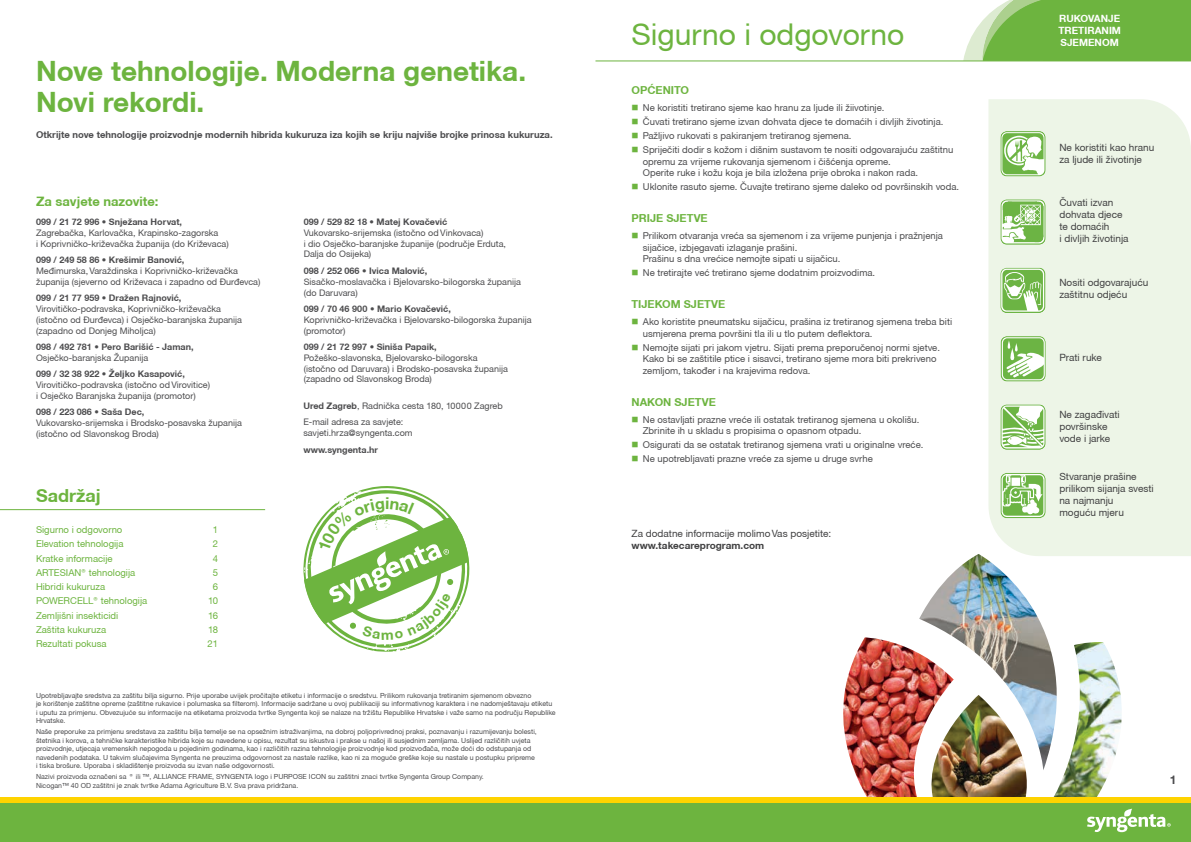
<style>
.page{position:relative;width:1191px;height:842px;background:#fff}
.page>*{position:absolute;margin:0;border:0;box-sizing:border-box;transform-origin:0 0}
.t1{font:30px "Helvetica Neue CE";color:#6db43f}
.t2{font:700 28px/31px "Helvetica Neue CE";color:#6db43f}
.t3{font:700 18px "Helvetica Neue CE";color:#6db43f}
.t4{font:700 13px "Helvetica Neue CE";color:#6db43f}
.t5{font:700 12px "Helvetica Neue CE";color:#4d4d4f}
.t6{font:700 11px "Helvetica Neue CE";color:#6db43f}
.t7{font:10px/12px "Helvetica Neue CE";color:#414142}
.t8{font:700 10px/12px "Helvetica Neue CE";color:#fff;text-align:justify}
.t9{font:700 10px "Helvetica Neue CE";color:#414142}
.t10{font:9.5px/11.4px "Helvetica Neue CE";color:#4d4d4f}
.t11{font:9.5px "Helvetica Neue CE";color:#6db43f}
.t12{font:700 9.5px "Helvetica Neue CE";color:#4d4d4f}
.t13{font:9px/10.8px "Helvetica Neue CE";color:#4d4d4f}
.t14{font:700 9px "Helvetica Neue CE";color:#4d4d4f}
.t15{font:7px/8.4px "Helvetica Neue CE";color:#4d4d4f}
.s1{font-weight:700}
</style>
<div class="page">
<hr style="left:0;top:509px;width:265px;height:1px;background:#6db43f">
<img style="left:919px;top:554px;width:130px;height:216px">
<img style="left:843px;top:637px;width:110px;height:160px">
<img style="left:930px;top:695px;width:97px;height:102px">
<img style="left:1045px;top:642px;width:77px;height:155px">
<div style="left:988px;top:99px;width:203px;height:457px;background:#edf5e7"></div>
<svg style="left:1000px;top:131px;width:45px;height:45px"></svg>
<svg style="left:1000px;top:336px;width:45px;height:46px"></svg>
<svg style="left:1000px;top:199px;width:45px;height:46px"></svg>
<svg style="left:1000px;top:404px;width:45px;height:46px"></svg>
<svg style="left:1000px;top:268px;width:45px;height:45px"></svg>
<svg style="left:1000px;top:473px;width:45px;height:45px"></svg>
<div style="left:0;top:802px;width:1191px;height:40px;background:#6db43f"></div>
<div style="left:0;top:797px;width:1191px;height:5px;background:#ffd300"></div>
<svg style="left:1087px;top:809px;width:83px;height:23px"></svg>
<svg style="left:963px;top:0;width:228px;height:60px;background:#80bd58"></svg>
<hr style="left:595px;top:60px;width:596px;height:1px;background:#6db43f">
<svg style="left:303px;top:486px;width:167px;height:166px"></svg>
<h2 class="t2" style="left:36px;top:56px;width:491px">Nove tehnologije. Moderna genetika.<br>Novi rekordi.</h2>
<h3 class="t12" style="left:36px;top:128px;width:518px">Otkrijte nove tehnologije proizvodnje modernih hibrida kukuruza iza kojih se kriju najviše brojke prinosa kukuruza.</h3>
<h3 class="t4" style="left:36px;top:193px;width:124px">Za savjete nazovite:</h3>
<p class="t14" style="left:36px;top:216px;width:147px">099 / 21 72 996 • Snježana Horvat,</p>
<p class="t13" style="left:36px;top:227px;width:194px">Zagrebačka, Karlovačka, Krapinsko-zagorska<br>i Koprivničko-križevačka županija (do Križevaca)</p>
<p class="t14" style="left:36px;top:254px;width:150px">099 / 249 58 86 • Krešimir Banović,</p>
<p class="t13" style="left:36px;top:265px;width:226px">Međimurska, Varaždinska i Koprivničko-križevačka županija (sjeverno od Križevaca i zapadno od Đurđevca)</p>
<p class="t14" style="left:36px;top:292px;width:147px">099 / 21 77 959 • Dražen Rajnović,</p>
<p class="t13" style="left:36px;top:303px;width:208px">Virovitičko-podravska, Koprivničko-križevačka (istočno od Đurđevca) i Osječko-baranjska županija (zapadno od Donjeg Miholjca)</p>
<p class="t14" style="left:36px;top:341px;width:159px">098 / 492 781 • Pero Barišić - Jaman,</p>
<p class="t13" style="left:36px;top:352px;width:114px">Osječko-baranjska Županija</p>
<p class="t14" style="left:36px;top:369px;width:150px">099 / 32 38 922 • Željko Kasapović,</p>
<p class="t13" style="left:36px;top:380px;width:176px">Virovitičko-podravska (istočno od Virovitice) i Osječko Baranjska županija (promotor)</p>
<p class="t14" style="left:36px;top:407px;width:110px">098 / 223 086 • Saša Dec,</p>
<p class="t13" style="left:36px;top:418px;width:207px">Vukovarsko-srijemska i Brodsko-posavska županija (istočno od Slavonskog Broda)</p>
<h3 class="t3" style="left:36px;top:484px;width:66px">Sadržaj</h3>
<h3 class="t11" style="left:36px;top:524px;width:88px">Sigurno i odgovorno</h3>
<h3 class="t11" style="left:213px;top:524px;width:7px">1</h3>
<h3 class="t11" style="left:36px;top:538px;width:89px">Elevation tehnologija</h3>
<h3 class="t11" style="left:213px;top:538px;width:7px">2</h3>
<h3 class="t11" style="left:36px;top:553px;width:78px">Kratke informacije</h3>
<h3 class="t11" style="left:213px;top:553px;width:7px">4</h3>
<h3 class="t11" style="left:36px;top:567px;width:101px">ARTESIAN® tehnologija</h3>
<h3 class="t11" style="left:213px;top:567px;width:7px">5</h3>
<h3 class="t11" style="left:36px;top:581px;width:71px">Hibridi kukuruza</h3>
<h3 class="t11" style="left:213px;top:581px;width:7px">6</h3>
<h3 class="t11" style="left:36px;top:595px;width:113px">POWERCELL® tehnologija</h3>
<h3 class="t11" style="left:208px;top:595px;width:12px">10</h3>
<h3 class="t11" style="left:36px;top:609px;width:84px">Zemljišni insekticidi</h3>
<h3 class="t11" style="left:208px;top:609px;width:12px">16</h3>
<h3 class="t11" style="left:36px;top:624px;width:72px">Zaštita kukuruza</h3>
<h3 class="t11" style="left:208px;top:624px;width:12px">18</h3>
<h3 class="t11" style="left:36px;top:638px;width:72px">Rezultati pokusa</h3>
<h3 class="t11" style="left:207px;top:638px;width:12px">21</h3>
<p class="t14" style="left:304px;top:216px;width:145px">099 / 529 82 18 • Matej Kovačević</p>
<p class="t13" style="left:304px;top:227px;width:204px">Vukovarsko-srijemska (istočno od Vinkovaca)<br>i dio Osječko-baranjske županije (područje Erduta,<br>Dalja do Osijeka)</p>
<p class="t14" style="left:304px;top:265px;width:125px">098 / 252 066 • Ivica Malović,</p>
<p class="t13" style="left:304px;top:276px;width:219px">Sisačko-moslavačka i Bjelovarsko-bilogorska županija (do Daruvara)</p>
<p class="t14" style="left:304px;top:303px;width:149px">099 / 70 46 900 • Mario Kovačević,</p>
<p class="t13" style="left:304px;top:314px;width:229px">Koprivničko-križevačka i Bjelovarsko-bilogorska županija (promotor)</p>
<p class="t14" style="left:304px;top:341px;width:134px">099 / 21 72 997 • Siniša Papaik,</p>
<p class="t13" style="left:304px;top:352px;width:206px">Požeško-slavonska, Bjelovarsko-bilogorska (istočno od Daruvara) i Brodsko-posavska županija (zapadno od Slavonskog Broda)</p>
<p class="t13" style="left:303px;top:397px;width:201px;line-height:16.5px"><span class="s1">Ured Zagreb</span>, Radnička cesta 180, 10000 Zagreb<br>E-mail adresa za savjete:</p>
<p class="t13" style="left:303px;top:428px;width:111px">savjeti.hrza@syngenta.com</p>
<p class="t14" style="left:303px;top:444px;width:76px">www.syngenta.hr</p>
<p class="t15" style="left:36px;top:691px;width:521px">Upotrebljavajte sredstva za zaštitu bilja sigurno. Prije uporabe uvijek pročitajte etiketu i informacije o sredstvu. Prilikom rukovanja tretiranim sjemenom obvezno<br>je korištenje zaštitne opreme (zaštitne rukavice i polumaska sa filterom). Informacije sadržane u ovoj publikaciji su informativnog karaktera i ne nadomještavaju etiketu<br>i uputu za primjenu. Obvezujuće su informacije na etiketama proizvoda tvrtke Syngenta koji se nalaze na tržištu Republike Hrvatske i važe samo na području Republike Hrvatske.</p>
<p class="t15" style="left:36px;top:728px;width:502px">Naše preporuke za primjenu sredstava za zaštitu bilja temelje se na opsežnim istraživanjima, na dobroj poljoprivrednoj praksi, poznavanju i razumijevanju bolesti, štetnika i korova, a tehničke karakteristike hibrida koje su navedene u opisu, rezultat su iskustva i prakse u našoj ili susjednim zemljama. Uslijed različitih uvjeta proizvodnje, utjecaja vremenskih nepogoda u pojedinim godinama, kao i različitih razina tehnologije proizvodnje kod proizvođača, može doći do odstupanja od navedenih podataka. U takvim slučajevima Syngenta ne preuzima odgovornost za nastale razlike, kao ni za moguće greške koje su nastale u postupku pripreme i tiska brošure. Uporaba i skladištenje proizvoda su izvan naše odgovornosti.</p>
<p class="t15" style="left:36px;top:772px;width:449px">Nazivi proizvoda označeni sa ® ili ™, ALLIANCE FRAME, SYNGENTA logo i PURPOSE ICON su zaštitni znaci tvrtke Syngenta Group Company.<br>Nicogan™ 40 OD zaštitni je znak tvrtke Adama Agriculture B.V. Sva prava pridržana.</p>
<h1 class="t1" style="left:631px;top:16px;width:274px">Sigurno i odgovorno</h1>
<h3 class="t6" style="left:631px;top:83px;width:59px">OPĆENITO</h3>
<p class="t10" style="left:643px;top:100px;width:312px;line-height:14.2px">Ne koristiti tretirano sjeme kao hranu za ljude ili žiivotinje.<br>Čuvati tretirano sjeme izvan dohvata djece te domaćih i divljih životinja.<br>Pažljivo rukovati s pakiranjem tretiranog sjemena.<br>Spriječiti dodir s kožom i dišnim sustavom te nositi odgovarajuću zaštitnu</p>
<h3 class="t10" style="left:643px;top:156px;width:277px">opremu za vrijeme rukovanja sjemenom i čišćenja opreme.<br>Operite ruke i kožu koja je bila izložena prije obroka i nakon rada.</h3>
<h3 class="t10" style="left:643px;top:181px;width:318px">Uklonite rasuto sjeme. Čuvajte tretirano sjeme daleko od površinskih voda.</h3>
<h3 class="t6" style="left:631px;top:211px;width:78px">PRIJE SJETVE</h3>
<h3 class="t10" style="left:643px;top:230px;width:301px">Prilikom otvaranja vreća sa sjemenom i za vrijeme punjenja i pražnjenja sijačice, izbjegavati izlaganje prašini.<br>Prašinu s dna vrećice nemojte sipati u sijačicu.</h3>
<h3 class="t10" style="left:643px;top:267px;width:234px">Ne tretirajte već tretirano sjeme dodatnim proizvodima.</h3>
<h3 class="t6" style="left:631px;top:297px;width:95px">TIJEKOM SJETVE</h3>
<h3 class="t10" style="left:643px;top:316px;width:311px">Ako koristite pneumatsku sijačicu, prašina iz tretiranog sjemena treba biti usmjerena prema površini tla ili u tlo putem deflektora.</h3>
<h3 class="t10" style="left:643px;top:342px;width:299px">Nemojte sijati pri jakom vjetru. Sijati prema preporučenoj normi sjetve.<br>Kako bi se zaštitile ptice i sisavci, tretirano sjeme mora biti prekriveno zemljom, također i na krajevima redova.</h3>
<h3 class="t6" style="left:631px;top:395px;width:86px">NAKON SJETVE</h3>
<h3 class="t10" style="left:643px;top:414px;width:278px">Ne ostavljati prazne vreće ili ostatak tretiranog sjemena u okolišu.<br>Zbrinite ih u skladu s propisima o opasnom otpadu.</h3>
<h3 class="t10" style="left:643px;top:438px;width:282px;line-height:14.2px">Osigurati da se ostatak tretiranog sjemena vrati u originalne vreće.<br>Ne upotrebljavati prazne vreće za sjeme u druge svrhe</h3>
<h3 class="t7" style="left:631px;top:528px;width:201px">Za dodatne informacije molimo Vas posjetite:</h3>
<h3 class="t9" style="left:631px;top:539px;width:134px">www.takecareprogram.com</h3>
<h3 class="t8" style="left:1058px;top:13px;width:64px">RUKOVANJE TRETIRANIM SJEMENOM</h3>
<h3 class="t7" style="left:1059px;top:142px;width:96px">Ne koristiti kao hranu za ljude ili životinje</h3>
<h3 class="t7" style="left:1059px;top:197px;width:71px">Čuvati izvan dohvata djece te domaćih<br>i divljih životinja</h3>
<h3 class="t7" style="left:1059px;top:276px;width:90px">Nositi odgovarajuću zaštitnu odjeću</h3>
<h3 class="t7" style="left:1059px;top:351px;width:44px">Prati ruke</h3>
<h3 class="t7" style="left:1059px;top:409px;width:62px">Ne zagađivati površinske vode i jarke</h3>
<h3 class="t7" style="left:1059px;top:470px;width:96px">Stvaranje prašine prilikom sijanja svesti na najmanju<br>moguću mjeru</h3>
<h3 class="t5" style="left:1169px;top:772px;width:8px">1</h3>
</div>
